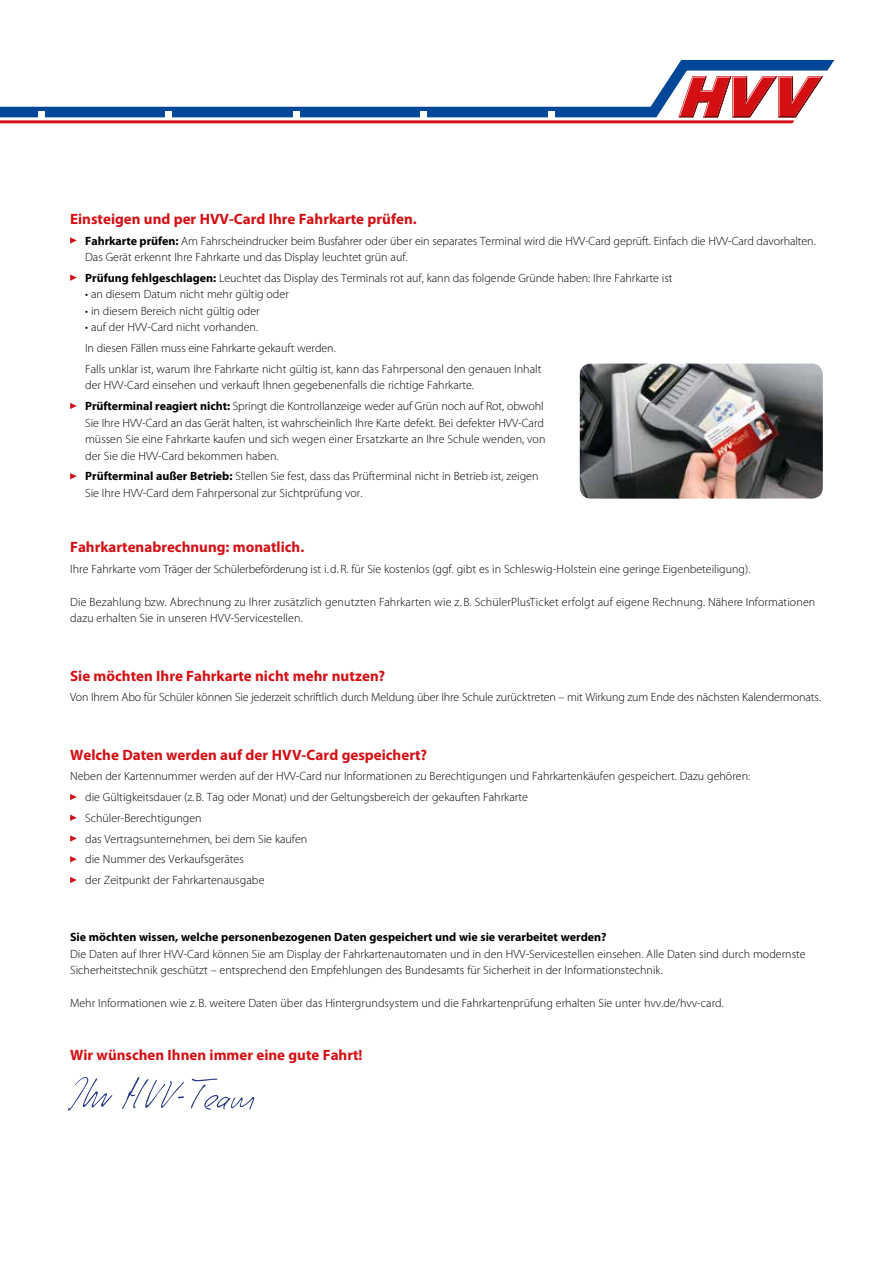
<style>
.page{position:relative;width:893px;height:1263px;background:#fff}
.page>*{position:absolute;margin:0;border:0;box-sizing:border-box;transform-origin:0 0}
.t1{font:700 15px "Myriad Pro";color:#d40f14}
.t2{font:300 12px/20.7px "Myriad Pro";color:#000}
.t3{font:700 12px "Myriad Pro";color:#000}
.s1{font-weight:700}
</style>
<div class="page">
<svg style="left:70px;top:237px;width:7px;height:7px"></svg>
<svg style="left:70px;top:274px;width:7px;height:7px"></svg>
<svg style="left:70px;top:403px;width:7px;height:6px"></svg>
<svg style="left:70px;top:473px;width:7px;height:6px"></svg>
<svg style="left:70px;top:794px;width:7px;height:6px"></svg>
<svg style="left:70px;top:815px;width:7px;height:6px"></svg>
<svg style="left:70px;top:835px;width:7px;height:7px"></svg>
<svg style="left:70px;top:856px;width:7px;height:6px"></svg>
<svg style="left:70px;top:877px;width:7px;height:6px"></svg>
<svg style="left:68px;top:1077px;width:45px;height:34px"></svg>
<svg style="left:122px;top:1077px;width:62px;height:32px"></svg>
<svg style="left:191px;top:1078px;width:64px;height:32px"></svg>
<img style="left:580px;top:364px;width:243px;height:135px">
<svg style="left:670px;top:60px;width:164px;height:16px;fill:#004799"></svg>
<svg style="left:0;top:76px;width:823px;height:47px"></svg>
<p class="t1" style="left:70px;top:209px;width:348px">Einsteigen und per HVV-Card Ihre Fahrkarte prüfen.</p>
<p class="t2" style="left:85px;top:233px;width:732px;line-height:16.5px"><span class="s1">Fahrkarte prüfen:</span> Am Fahrscheindrucker beim Busfahrer oder über ein separates Terminal wird die HVV-Card geprüft. Einfach die HVV-Card davorhalten.<br>Das Gerät erkennt Ihre Fahrkarte und das Display leuchtet grün auf.</p>
<p class="t2" style="left:85px;top:268px;width:589px"><span class="s1">Prüfung fehlgeschlagen:</span> Leuchtet das Display des Terminals rot auf, kann das folgende Gründe haben: Ihre Fahrkarte ist</p>
<p class="t2" style="left:85px;top:284px;width:205px">• an diesem Datum nicht mehr gültig oder</p>
<p class="t2" style="left:85px;top:301px;width:176px">• in diesem Bereich nicht gültig oder</p>
<p class="t2" style="left:85px;top:317px;width:458px">• auf der HVV-Card nicht vorhanden.<br>In diesen Fällen muss eine Fahrkarte gekauft werden.<br>Falls unklar ist, warum Ihre Fahrkarte nicht gültig ist, kann das Fahrpersonal den genauen Inhalt</p>
<p class="t2" style="left:85px;top:375px;width:460px">der HVV-Card einsehen und verkauft Ihnen gegebenenfalls die richtige Fahrkarte.<br><span class="s1">Prüfterminal reagiert nicht:</span> Springt die Kontrollanzeige weder auf Grün noch auf Rot, obwohl</p>
<p class="t2" style="left:85px;top:415px;width:462px;line-height:16.5px;text-align:justify">Sie Ihre HVV-Card an das Gerät halten, ist wahrscheinlich Ihre Karte defekt. Bei defekter HVV-Card müssen Sie eine Fahrkarte kaufen und sich wegen einer Ersatzkarte an Ihre Schule wenden, von der Sie die HVV-Card bekommen haben.</p>
<p class="t2" style="left:85px;top:468px;width:455px;line-height:16.5px"><span class="s1">Prüfterminal außer Betrieb:</span> Stellen Sie fest, dass das Prüfterminal nicht in Betrieb ist, zeigen<br>Sie Ihre HVV-Card dem Fahrpersonal zur Sichtprüfung vor.</p>
<p class="t1" style="left:70px;top:537px;width:236px">Fahrkartenabrechnung: monatlich.</p>
<p class="t2" style="left:70px;top:559px;width:682px">Ihre Fahrkarte vom Träger der Schülerbeförderung ist i.d.R. für Sie kostenlos (ggf. gibt es in Schleswig-Holstein eine geringe Eigenbeteiligung).</p>
<p class="t2" style="left:70px;top:594px;width:747px;line-height:16.5px">Die Bezahlung bzw. Abrechnung zu Ihrer zusätzlich genutzten Fahrkarten wie z. B. SchülerPlusTicket erfolgt auf eigene Rechnung. Nähere Informationen dazu erhalten Sie in unseren HVV-Servicestellen.</p>
<p class="t1" style="left:70px;top:666px;width:317px">Sie möchten Ihre Fahrkarte nicht mehr nutzen?</p>
<p class="t2" style="left:70px;top:687px;width:752px">Von Ihrem Abo für Schüler können Sie jederzeit schriftlich durch Meldung über Ihre Schule zurücktreten – mit Wirkung zum Ende des nächsten Kalendermonats.</p>
<p class="t1" style="left:70px;top:745px;width:359px">Welche Daten werden auf der HVV-Card gespeichert?</p>
<p class="t2" style="left:85px;top:766px;width:667px;text-indent:-15px">Neben der Kartennummer werden auf der HVV-Card nur Informationen zu Berechtigungen und Fahrkartenkäufen gespeichert. Dazu gehören: die Gültigkeitsdauer (z.B. Tag oder Monat) und der Geltungsbereich der gekauften Fahrkarte<br>Schüler-Berechtigungen<br>das Vertragsunternehmen, bei dem Sie kaufen<br>die Nummer des Verkaufsgerätes<br>der Zeitpunkt der Fahrkartenausgabe</p>
<p class="t3" style="left:70px;top:929px;width:538px">Sie möchten wissen, welche personenbezogenen Daten gespeichert und wie sie verarbeitet werden?</p>
<p class="t2" style="left:70px;top:945px;width:737px;line-height:16.5px">Die Daten auf Ihrer HVV-Card können Sie am Display der Fahrkartenautomaten und in den HVV-Servicestellen einsehen. Alle Daten sind durch modernste<br>Sicherheitstechnik geschützt – entsprechend den Empfehlungen des Bundesamts für Sicherheit in der Informationstechnik.</p>
<p class="t2" style="left:70px;top:993px;width:655px">Mehr Informationen wie z.B. weitere Daten über das Hintergrundsystem und die Fahrkartenprüfung erhalten Sie unter hvv.de/hvv-card.</p>
<p class="t1" style="left:70px;top:1045px;width:294px">Wir wünschen Ihnen immer eine gute Fahrt!</p>
</div>
